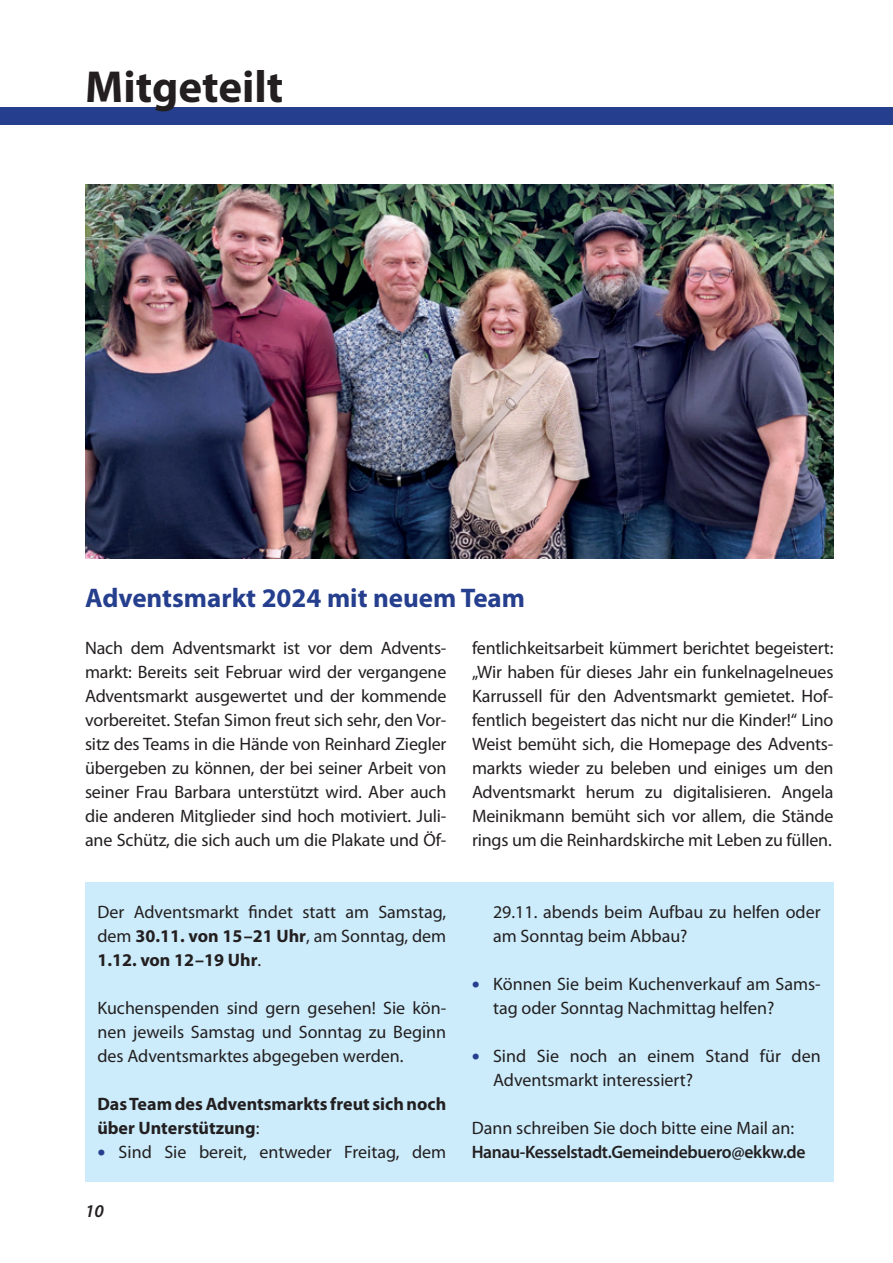
<style>
.page{position:relative;width:893px;height:1263px;background:#fff}
.page>*{position:absolute;margin:0;border:0;box-sizing:border-box;transform-origin:0 0}
.t1{font:700 45px "Myriad Pro";color:#231f20}
.t2{font:700 27px "Myriad Pro";color:#253f8e}
.t3{font:18px/24px "Myriad Pro";color:#231f20;text-align:justify}
.t4{font:700 18px/24px "Myriad Pro";color:#231f20}
.t5{font:600 18px "Myriad Pro";letter-spacing:-.02em;color:#231f20}
.t6{font:italic 600 18px "Myriad Pro";color:#231f20}
.s1{font-weight:700}
.s2{font-weight:400}
.s3{font-size:28.5px;color:#253f8e}
</style>
<div class="page">
<div style="left:0;top:107px;width:893px;height:18px;background:#253f8e"></div>
<img style="left:85px;top:185px;width:748px;height:374px">
<div style="left:85px;top:882px;width:748px;height:300px;background:#ccecfb"></div>
<h1 class="t1" style="left:85px;top:61px;width:200px">Mitgeteilt</h1>
<h2 class="t2" style="left:85px;top:582px;width:442px">Adventsmarkt 2024 mit neuem Team</h2>
<p class="t3" style="left:85px;top:636px;width:363px">Nach dem Adventsmarkt ist vor dem Advents&shy;markt: Bereits seit Februar wird der vergangene Adventsmarkt ausgewertet und der kommende vorbereitet. Stefan Simon freut sich sehr, den Vor&shy;sitz des Teams in die Hände von Reinhard Ziegler übergeben zu können, der bei seiner Arbeit von seiner Frau Barbara unterstützt wird. Aber auch die anderen Mitglieder sind hoch motiviert. Juli&shy;ane Schütz, die sich auch um die Plakate und Öf-</p>
<p class="t3" style="left:472px;top:636px;width:363px">fentlichkeitsarbeit kümmert berichtet begeistert: „Wir haben für dieses Jahr ein funkelnagelneues Karrussell für den Adventsmarkt gemietet. Hof&shy;fentlich begeistert das nicht nur die Kinder!“ Lino Weist bemüht sich, die Homepage des Advents&shy;markts wieder zu beleben und einiges um den Adventsmarkt herum zu digitalisieren. Angela Meinikmann bemüht sich vor allem, die Stände rings um die Reinhardskirche mit Leben zu füllen.</p>
<p class="t3" style="left:97px;top:900px;width:350px">Der Adventsmarkt findet statt am Samstag, dem <span class="s1">30.11. von 15–21 Uhr</span>, am Sonntag, dem <span class="s1">1.12. von 12–19 Uhr</span>.</p>
<p class="t3" style="left:97px;top:996px;width:350px">Kuchenspenden sind gern gesehen! Sie kön&shy;nen jeweils Samstag und Sonntag zu Beginn des Adventsmarktes abgegeben werden.</p>
<p class="t4" style="left:97px;top:1092px;width:350px">Das Team des Adventsmarkts freut sich noch über Unterstützung<span class="s2">:</span></p>
<p class="t3" style="left:97px;top:1140px;width:350px"><span class="s3">•</span> Sind Sie bereit, entweder Freitag, dem</p>
<p class="t6" style="left:85px;top:1199px;width:20px">10</p>
<p class="t3" style="left:493px;top:900px;width:329px">29.11. abends beim Aufbau zu helfen oder am Sonntag beim Abbau?</p>
<p class="t3" style="left:493px;top:972px;width:329px;text-indent:-21px"><span class="s3">•</span> Können Sie beim Kuchenverkauf am Sams&shy;tag oder Sonntag Nachmittag helfen?</p>
<p class="t3" style="left:493px;top:1044px;width:329px;text-indent:-21px"><span class="s3">•</span> Sind Sie noch an einem Stand für den<br>Adventsmarkt interessiert?</p>
<p class="t3" style="left:472px;top:1116px;width:324px">Dann schreiben Sie doch bitte eine Mail an:</p>
<p class="t5" style="left:472px;top:1142px;width:335px">Hanau-Kesselstadt.Gemeindebuero@ekkw.de</p>
</div>
